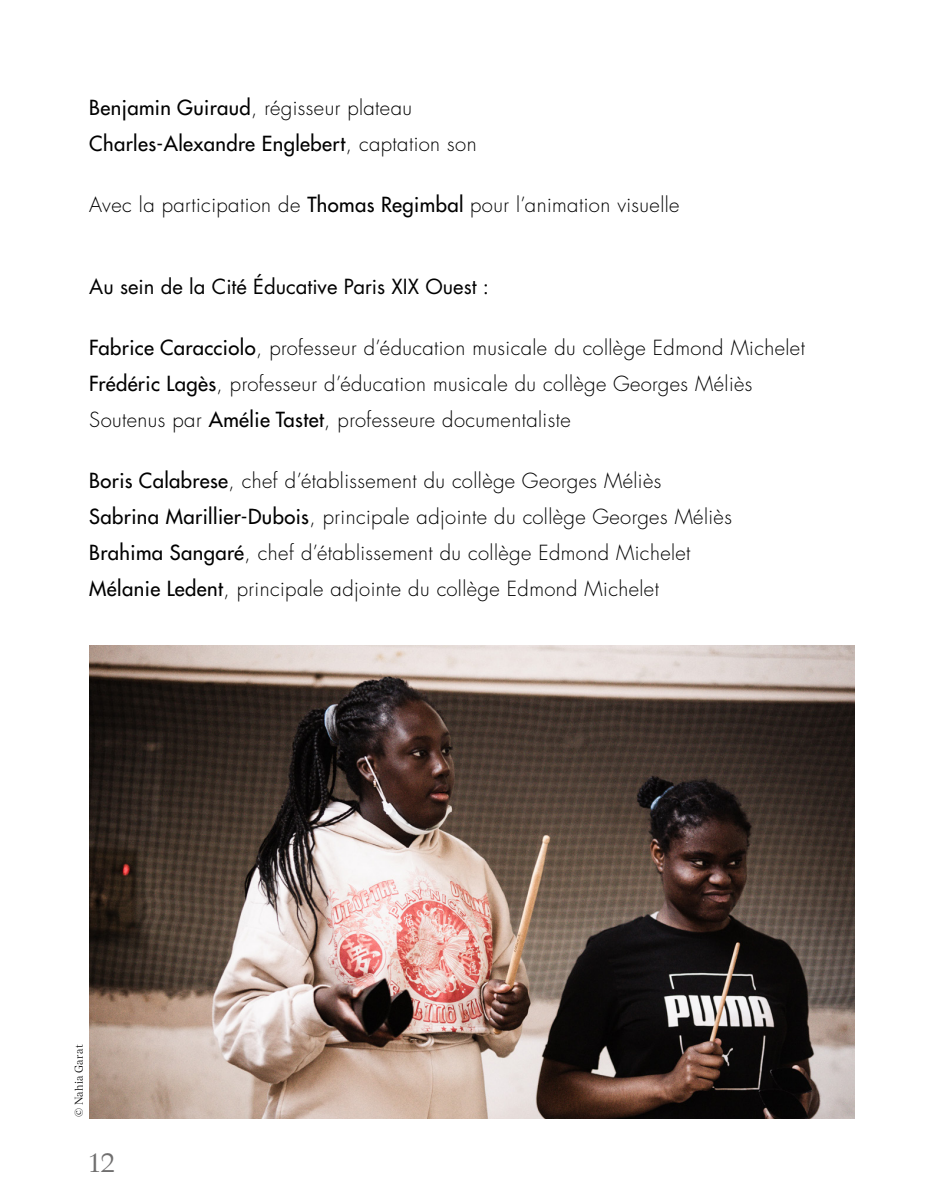
<style>
.page{position:relative;width:944px;height:1200px;background:#fff}
.page>*{position:absolute;margin:0;border:0;box-sizing:border-box;transform-origin:0 0}
.t1{font:27px "Nantes";color:#706f6f}
._02_06_INTERPRETE{font:300 20.25px/36px "Futura LTW1 G";letter-spacing:.02em;color:#000}
._02_06_INTERPRETE-2{font:500 20.25px "Futura LTW1 G";letter-spacing:.02em;color:#000}
._03_07_TEXTE_COURANT{font:20.25px "Futura LTW1 G";color:#000}
.Copyright{font:11.25px "Nantes";letter-spacing:.025em;color:#000}
.s1{font-weight:500}
.s2{font-weight:300}
</style>
<div class="page">
<img style="left:89px;top:645px;width:766px;height:472px">
<p class="_02_06_INTERPRETE" style="left:89px;top:88px;width:324px"><span class="s1">Benjamin Guiraud</span>, régisseur plateau</p>
<p class="_02_06_INTERPRETE-2" style="left:89px;top:126px;width:389px">Charles-Alexandre Englebert<span class="s2">, captation son</span></p>
<p class="_02_06_INTERPRETE" style="left:89px;top:185px;width:592px">Avec la participation de <span class="s1">Thomas Regimbal</span> pour l’animation visuelle</p>
<p class="_03_07_TEXTE_COURANT" style="left:89px;top:270px;width:401px">Au sein de la Cité Éducative Paris XIX Ouest :</p>
<p class="_02_06_INTERPRETE" style="left:89px;top:328px;width:717px"><span class="s1">Fabrice Caracciolo</span>, professeur d’éducation musicale du collège Edmond Michelet</p>
<p class="_02_06_INTERPRETE" style="left:89px;top:364px;width:665px"><span class="s1">Frédéric Lagès</span>, professeur d’éducation musicale du collège Georges Méliès</p>
<p class="_02_06_INTERPRETE" style="left:89px;top:400px;width:483px">Soutenus par <span class="s1">Amélie Tastet</span>, professeure documentaliste</p>
<p class="_02_06_INTERPRETE" style="left:89px;top:461px;width:574px"><span class="s1">Boris Calabrese</span>, chef d’établissement du collège Georges Méliès</p>
<p class="_02_06_INTERPRETE" style="left:89px;top:497px;width:644px"><span class="s1">Sabrina Marillier-Dubois</span>, principale adjointe du collège Georges Méliès</p>
<p class="_02_06_INTERPRETE" style="left:89px;top:533px;width:603px"><span class="s1">Brahima Sangaré</span>, chef d’établissement du collège Edmond Michelet<br><span class="s1">Mélanie Ledent</span>, principale adjointe du collège Edmond Michelet</p>
<p class="Copyright" style="left:71px;top:1116px;width:74px;rotate:-90deg">© Nahia Garat</p>
<h1 class="t1" style="left:89px;top:1142px;width:27px">12</h1>
</div>
